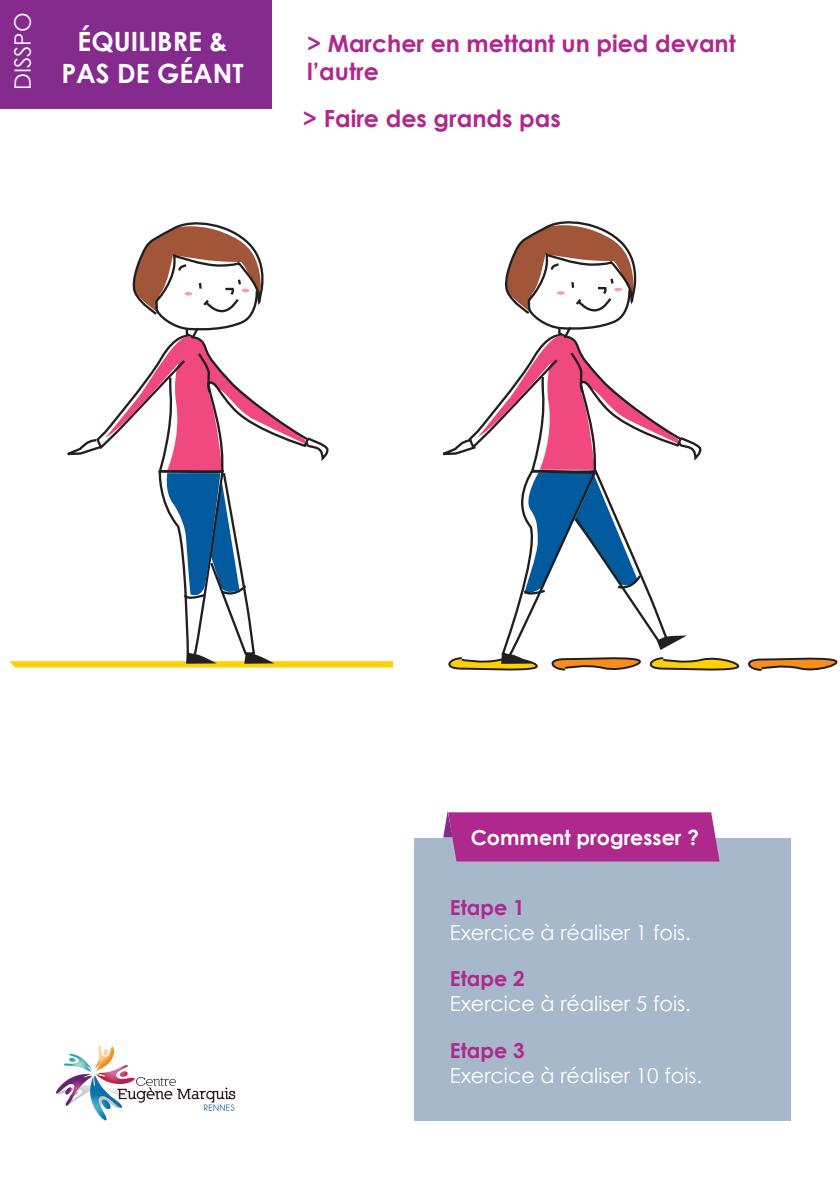
<style>
.page{position:relative;width:840px;height:1191px;background:#fff}
.page>*{position:absolute;margin:0;border:0;box-sizing:border-box;transform-origin:0 0}
.t1{font:700 26.6px "Century Gothic";color:#fff}
.t2{font:700 23.6px/28.4px "Century Gothic";color:#af288d}
.t3{font:22.6px "Century Gothic";color:#fff}
.t4{font:20.6px "Century Gothic";color:#fff}
.t5{font:700 20.6px "Century Gothic";color:#af288d}
.t6{font:700 20.6px "Century Gothic";color:#fff}
</style>
<div class="page">
<svg style="left:56px;top:1045px;width:179px;height:75px"></svg>
<div style="left:414px;top:837px;width:376px;height:283px;background:#a6b8ca"></div>
<svg style="left:9px;top:222px;width:384px;height:445px"></svg>
<div style="left:0;top:0;width:272px;height:108px;background:#852b8d"></div>
<svg style="left:442px;top:811px;width:277px;height:50px;background:#b13493"></svg>
<svg style="left:442px;top:221px;width:396px;height:450px"></svg>
<p class="t3" style="left:7px;top:90px;width:79px;rotate:-90deg">DISSPO</p>
<p class="t1" style="left:78px;top:21px;width:151px">ÉQUILIBRE &amp;</p>
<p class="t1" style="left:61px;top:53px;width:184px">PAS DE GÉANT</p>
<p class="t2" style="left:307px;top:28px;width:430px">&gt; Marcher en mettant un pied devant l’autre</p>
<p class="t2" style="left:303px;top:103px;width:259px">&gt; Faire des grands pas</p>
<p class="t6" style="left:470px;top:821px;width:229px">Comment progresser ?</p>
<p class="t5" style="left:449px;top:892px;width:76px">Etape 1</p>
<p class="t4" style="left:449px;top:918px;width:242px">Exercice à réaliser 1 fois.</p>
<p class="t5" style="left:449px;top:963px;width:76px">Etape 2</p>
<p class="t4" style="left:449px;top:989px;width:242px">Exercice à réaliser 5 fois.</p>
<p class="t5" style="left:449px;top:1034px;width:76px">Etape 3</p>
<p class="t4" style="left:449px;top:1060px;width:254px">Exercice à réaliser 10 fois.</p>
</div>
